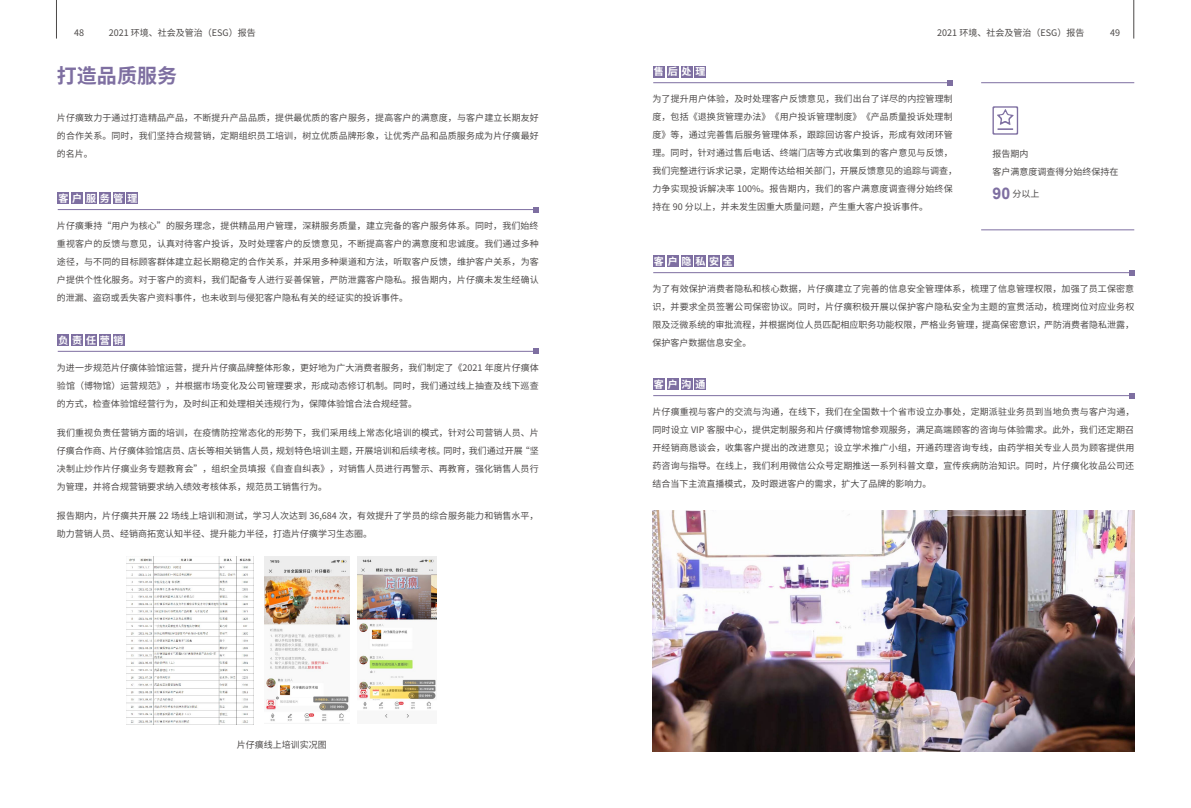
<style>
.page{position:relative;width:1191px;height:808px;background:#fff}
.page>*{position:absolute;margin:0;border:0;box-sizing:border-box;transform-origin:0 0}
.t1{font:700 20px "Source Han Sans CN";color:#7e6fa1}
.t2{font:700 10px "Source Han Sans CN";letter-spacing:.38em;color:#fff}
.t3{font:9px/18px "Source Han Sans CN";color:#4c4948;text-align:justify}
.s1{font-family:"Arial";font-weight:700;font-size:16px;color:#7e6fa1}
</style>
<div class="page">
<hr style="left:56px;top:0;width:1px;height:39px;background:#4c4948">
<hr style="left:1133px;top:0;width:1px;height:39px;background:#4c4948">
<div style="left:57px;top:193px;width:12px;height:11px;background:#7e6fa1"></div>
<div style="left:57px;top:334px;width:12px;height:12px;background:#7e6fa1"></div>
<div style="left:653px;top:66px;width:12px;height:11px;background:#7e6fa1"></div>
<div style="left:653px;top:256px;width:12px;height:11px;background:#7e6fa1"></div>
<div style="left:653px;top:379px;width:12px;height:11px;background:#7e6fa1"></div>
<div style="left:85px;top:193px;width:12px;height:11px;background:#7e6fa1"></div>
<div style="left:85px;top:334px;width:12px;height:12px;background:#7e6fa1"></div>
<div style="left:680px;top:66px;width:12px;height:11px;background:#7e6fa1"></div>
<div style="left:680px;top:256px;width:12px;height:11px;background:#7e6fa1"></div>
<div style="left:680px;top:379px;width:12px;height:11px;background:#7e6fa1"></div>
<div style="left:113px;top:193px;width:12px;height:11px;background:#7e6fa1"></div>
<div style="left:113px;top:334px;width:12px;height:12px;background:#7e6fa1"></div>
<div style="left:71px;top:193px;width:12px;height:11px;background:#7e6fa1"></div>
<div style="left:71px;top:334px;width:12px;height:12px;background:#7e6fa1"></div>
<div style="left:667px;top:66px;width:11px;height:11px;background:#7e6fa1"></div>
<div style="left:667px;top:256px;width:11px;height:11px;background:#7e6fa1"></div>
<div style="left:667px;top:379px;width:11px;height:11px;background:#7e6fa1"></div>
<div style="left:99px;top:193px;width:12px;height:11px;background:#7e6fa1"></div>
<div style="left:99px;top:334px;width:12px;height:12px;background:#7e6fa1"></div>
<div style="left:694px;top:66px;width:12px;height:11px;background:#7e6fa1"></div>
<div style="left:694px;top:256px;width:12px;height:11px;background:#7e6fa1"></div>
<div style="left:708px;top:256px;width:12px;height:11px;background:#7e6fa1"></div>
<div style="left:722px;top:256px;width:12px;height:11px;background:#7e6fa1"></div>
<div style="left:694px;top:379px;width:12px;height:11px;background:#7e6fa1"></div>
<div style="left:126px;top:193px;width:12px;height:11px;background:#7e6fa1"></div>
<hr style="left:58px;top:209px;width:475px;height:1px;background:#7e6fa1">
<hr style="left:58px;top:351px;width:475px;height:1px;background:#7e6fa1">
<hr style="left:653px;top:82px;width:299px;height:1px;background:#7e6fa1">
<hr style="left:653px;top:272px;width:481px;height:1px;background:#7e6fa1">
<hr style="left:653px;top:395px;width:481px;height:1px;background:#7e6fa1">
<svg style="left:533px;top:207px;width:6px;height:5px"></svg>
<svg style="left:533px;top:349px;width:6px;height:5px"></svg>
<svg style="left:947px;top:80px;width:5px;height:5px"></svg>
<svg style="left:1128px;top:270px;width:6px;height:5px"></svg>
<svg style="left:1128px;top:393px;width:6px;height:5px"></svg>
<img style="left:127px;top:557px;width:127px;height:167px">
<img style="left:264px;top:557px;width:85px;height:164px">
<img style="left:358px;top:557px;width:79px;height:161px">
<hr style="left:981px;top:229px;width:153px;height:1px;background:#7e6fa1">
<hr style="left:981px;top:82px;width:153px;height:1px;background:#7e6fa1">
<img style="left:652px;top:510px;width:482px;height:241px">
<svg style="left:992px;top:106px;width:26px;height:29px"></svg>
<p class="t3" style="left:74px;top:24px;width:11px">48</p>
<p class="t3" style="left:109px;top:24px;width:149px">2021 环境、社会及管治（ESG）报告</p>
<p class="t3" style="left:937px;top:24px;width:149px">2021 环境、社会及管治（ESG）报告</p>
<p class="t3" style="left:1110px;top:24px;width:11px">49</p>
<h1 class="t1" style="left:57px;top:64px;width:121px">打造品质服务</h1>
<p class="t2" style="left:654px;top:66px;width:53px">售后处理</p>
<p class="t3" style="left:57px;top:109px;width:483px">片仔癀致力于通过打造精品产品，不断提升产品品质，提供最优质的客户服务，提高客户的满意度，与客户建立长期友好的合作关系。同时，我们坚持合规营销，定期组织员工培训，树立优质品牌形象，让优秀产品和品质服务成为片仔癀最好的名片。</p>
<p class="t2" style="left:58px;top:193px;width:81px">客户服务管理</p>
<p class="t3" style="left:57px;top:217px;width:483px">片仔癀秉持“用户为核心”的服务理念，提供精品用户管理，深耕服务质量，建立完备的客户服务体系。同时，我们始终重视客户的反馈与意见，认真对待客户投诉，及时处理客户的反馈意见，不断提高客户的满意度和忠诚度。我们通过多种途径，与不同的目标顾客群体建立起长期稳定的合作关系，并采用多种渠道和方法，听取客户反馈，维护客户关系，为客户提供个性化服务。对于客户的资料，我们配备专人进行妥善保管，严防泄露客户隐私。报告期内，片仔癀未发生经确认的泄漏、盗窃或丢失客户资料事件，也未收到与侵犯客户隐私有关的经证实的投诉事件。</p>
<p class="t2" style="left:58px;top:334px;width:67px">负责任营销</p>
<p class="t3" style="left:57px;top:358px;width:483px">为进一步规范片仔癀体验馆运营，提升片仔癀品牌整体形象，更好地为广大消费者服务，我们制定了《2021 年度片仔癀体验馆（博物馆）运营规范》，并根据市场变化及公司管理要求，形成动态修订机制。同时，我们通过线上抽查及线下巡查的方式，检查体验馆经营行为，及时纠正和处理相关违规行为，保障体验馆合法合规经营。</p>
<p class="t3" style="left:57px;top:424px;width:483px">我们重视负责任营销方面的培训，在疫情防控常态化的形势下，我们采用线上常态化培训的模式，针对公司营销人员、片仔癀合作商、片仔癀体验馆店员、店长等相关销售人员，规划特色培训主题，开展培训和后续考核。同时，我们通过开展“坚决制止炒作片仔癀业务专题教育会”，组织全员填报《自查自纠表》，对销售人员进行再警示、再教育，强化销售人员行为管理，并将合规营销要求纳入绩效考核体系，规范员工销售行为。</p>
<p class="t3" style="left:57px;top:507px;width:483px">报告期内，片仔癀共开展 22 场线上培训和测试，学习人次达到 36,684 次，有效提升了学员的综合服务能力和销售水平，助力营销人员、经销商拓宽认知半径、提升能力半径，打造片仔癀学习生态圈。</p>
<p class="t3" style="left:237px;top:736px;width:91px">片仔癀线上培训实况图</p>
<p class="t3" style="left:652px;top:90px;width:306px;text-align:left">为了提升用户体验，及时处理客户反馈意见，我们出台了详尽的内控管理制度，包括《退换货管理办法》《用户投诉管理制度》《产品质量投诉处理制度》等，通过完善售后服务管理体系，跟踪回访客户投诉，形成有效闭环管理。同时，针对通过售后电话、终端门店等方式收集到的客户意见与反馈，我们完整进行诉求记录，定期传达给相关部门，开展反馈意见的追踪与调查，力争实现投诉解决率 100%。报告期内，我们的客户满意度调查得分始终保持在 90 分以上，并未发生因重大质量问题，产生重大客户投诉事件。</p>
<p class="t2" style="left:654px;top:256px;width:80px">客户隐私安全</p>
<p class="t3" style="left:992px;top:145px;width:127px">报告期内<br>客户满意度调查得分始终保持在</p>
<p class="t3" style="left:992px;top:185px;width:49px"><span class="s1">90</span> 分以上</p>
<p class="t3" style="left:652px;top:280px;width:483px">为了有效保护消费者隐私和核心数据，片仔癀建立了完善的信息安全管理体系，梳理了信息管理权限，加强了员工保密意识，并要求全员签署公司保密协议。同时，片仔癀积极开展以保护客户隐私安全为主题的宣贯活动，梳理岗位对应业务权限及泛微系统的审批流程，并根据岗位人员匹配相应职务功能权限，严格业务管理，提高保密意识，严防消费者隐私泄露，保护客户数据信息安全。</p>
<p class="t2" style="left:654px;top:379px;width:53px">客户沟通</p>
<p class="t3" style="left:652px;top:403px;width:483px">片仔癀重视与客户的交流与沟通，在线下，我们在全国数十个省市设立办事处，定期派驻业务员到当地负责与客户沟通，同时设立 VIP 客服中心，提供定制服务和片仔癀博物馆参观服务，满足高端顾客的咨询与体验需求。此外，我们还定期召开经销商恳谈会，收集客户提出的改进意见；设立学术推广小组，开通药理咨询专线，由药学相关专业人员为顾客提供用药咨询与指导。在线上，我们利用微信公众号定期推送一系列科普文章，宣传疾病防治知识。同时，片仔癀化妆品公司还结合当下主流直播模式，及时跟进客户的需求，扩大了品牌的影响力。</p>
</div>
